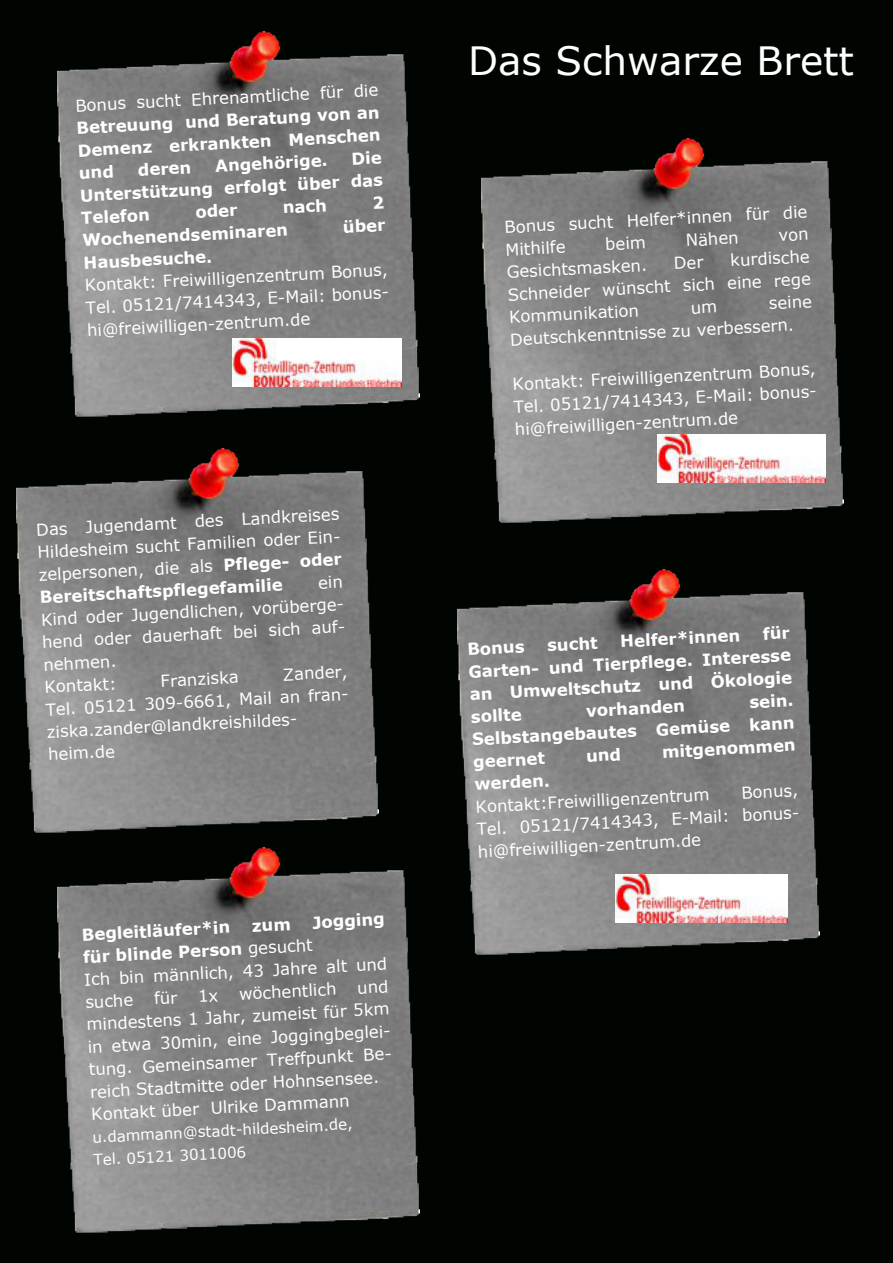
<style>
.page{position:relative;width:893px;height:1263px;background:#000501}
.page>*{position:absolute;margin:0;border:0;box-sizing:border-box;transform-origin:0 0}
.t1{font:39px "Verdana";color:#fff}
.t2{font:16.5px/22.5px "Verdana";color:#fff}
.t3{font:700 16.5px/22.5px "Verdana";color:#fff;text-align:justify}
.t4{font:15px/22.5px "Verdana";color:#fff}
.s1{font-weight:700}
</style>
<div class="page">
<img style="left:57px;top:32px;width:362px;height:385px">
<img style="left:482px;top:138px;width:362px;height:385px">
<img style="left:57px;top:848px;width:362px;height:385px">
<img style="left:16px;top:448px;width:363px;height:386px">
<img style="left:458px;top:570px;width:362px;height:385px">
<img style="left:657px;top:435px;width:169px;height:47px">
<img style="left:233px;top:339px;width:168px;height:47px">
<img style="left:615px;top:875px;width:172px;height:48px">
<svg style="left:779px;top:231px;width:28px;height:10px"></svg>
<svg style="left:675px;top:257px;width:29px;height:12px"></svg>
<svg style="left:692px;top:303px;width:24px;height:11px"></svg>
<svg style="left:252px;top:920px;width:38px;height:12px"></svg>
<svg style="left:154px;top:991px;width:24px;height:13px"></svg>
<svg style="left:200px;top:989px;width:18px;height:13px"></svg>
<svg style="left:587px;top:747px;width:33px;height:15px"></svg>
<svg style="left:374px;top:196px;width:10px;height:13px"></svg>
<p class="t2" style="left:75px;top:95px;width:305px;rotate:-3deg">Bonus sucht Ehrenamtliche für die</p>
<p class="t3" style="left:76px;top:118px;width:305px;rotate:-3deg">Betreuung und Beratung von an Demenz erkrankten Menschen und</p>
<p class="t3" style="left:78px;top:163px;width:305px;text-indent:273px;rotate:-3deg">Die Unterstützung erfolgt über das Telefon</p>
<p class="t3" style="left:137px;top:160px;width:55px;rotate:-3deg">deren</p>
<p class="t3" style="left:215px;top:156px;width:114px;rotate:-3deg">Angehörige.</p>
<p class="t3" style="left:195px;top:202px;width:44px;rotate:-3deg">oder</p>
<p class="t3" style="left:282px;top:197px;width:46px;rotate:-3deg">nach</p>
<p class="t3" style="left:82px;top:230px;width:207px;rotate:-3deg">Wochenendseminaren</p>
<p class="t3" style="left:342px;top:216px;width:44px;rotate:-3deg">über</p>
<p class="t3" style="left:83px;top:253px;width:130px;rotate:-3deg">Hausbesuche.</p>
<p class="t2" style="left:84px;top:275px;width:314px;rotate:-3deg">Kontakt: Freiwilligenzentrum Bonus,<br>Tel. 05121/7414343, E-Mail: bonus&shy;hi@freiwilligen-zentrum.de</p>
<p class="t2" style="left:36px;top:519px;width:314px;rotate:-3deg">Das Jugendamt des Landkreises Hildesheim sucht Familien oder Ein&shy;zelpersonen, die als <span class="s1">Pflege- oder Bereitschaftspflegefamilie</span></p>
<p class="t2" style="left:39px;top:587px;width:314px;text-indent:279px;rotate:-3deg">ein<br>Kind oder Jugendlichen, vorüberge&shy;hend oder dauerhaft bei sich auf&shy;nehmen.<br>Kontakt:</p>
<p class="t2" style="left:44px;top:677px;width:314px;text-indent:239px;rotate:-3deg">Zander,<br>Tel. 05121 309-6661, Mail an fran&shy;ziska.zander@landkreishildes&shy;heim.de</p>
<p class="t2" style="left:160px;top:671px;width:80px;rotate:-3deg">Franziska</p>
<p class="t3" style="left:81px;top:924px;width:150px;rotate:-3deg">Begleitläufer*in</p>
<p class="t3" style="left:312px;top:912px;width:74px;rotate:-3deg">Jogging</p>
<p class="t2" style="left:83px;top:947px;width:305px;rotate:-3deg"><span class="s1">für blinde Person</span> gesucht<br>Ich bin männlich, 43 Jahre alt und suche</p>
<p class="t2" style="left:85px;top:992px;width:314px;text-indent:272px;rotate:-3deg">und mindestens 1 Jahr, zumeist für 5km in etwa 30min, eine Joggingbeglei&shy;tung. Gemeinsamer Treffpunkt Be&shy;reich Stadtmitte oder Hohnsensee.<br>Kontakt über Ulrike Dammann</p>
<p class="t4" style="left:92px;top:1127px;width:262px;rotate:-3deg">u.dammann@stadt-hildesheim.de,<br>Tel. 05121 3011006</p>
<p class="t2" style="left:239px;top:984px;width:99px;rotate:-3deg">wöchentlich</p>
<h1 class="t1" style="left:468px;top:43px;width:387px">Das Schwarze Brett</h1>
<p class="t2" style="left:504px;top:217px;width:305px;rotate:-3deg">Bonus sucht Helfer*innen für die<br>Mithilfe</p>
<p class="t2" style="left:605px;top:234px;width:42px;rotate:-3deg">beim</p>
<p class="t2" style="left:685px;top:230px;width:54px;rotate:-3deg">Nähen</p>
<p class="t2" style="left:506px;top:262px;width:142px;rotate:-3deg">Gesichtsmasken.</p>
<p class="t2" style="left:506px;top:262px;width:305px;text-align:justify;text-indent:224px;rotate:-3deg">kurdische Schneider wünscht sich eine rege Kommunikation</p>
<p class="t2" style="left:509px;top:307px;width:305px;text-indent:260px;rotate:-3deg">seine<br>Deutschkenntnisse zu verbessern.</p>
<p class="t2" style="left:512px;top:374px;width:314px;rotate:-3deg">Kontakt: Freiwilligenzentrum Bonus,<br>Tel. 05121/7414343, E-Mail: bonus&shy;hi@freiwilligen-zentrum.de</p>
<p class="t3" style="left:467px;top:639px;width:324px;text-indent:296px;rotate:-3deg">für Garten- und Tierpflege. Interesse an Umweltschutz und Ökologie sollte</p>
<p class="t3" style="left:467px;top:639px;width:59px;rotate:-3deg">Bonus</p>
<p class="t3" style="left:547px;top:635px;width:52px;rotate:-3deg">sucht</p>
<p class="t3" style="left:620px;top:631px;width:122px;rotate:-3deg">Helfer*innen</p>
<p class="t3" style="left:470px;top:706px;width:324px;text-indent:279px;rotate:-3deg">sein.<br>Selbstangebautes Gemüse kann geernet</p>
<p class="t3" style="left:586px;top:700px;width:101px;rotate:-3deg">vorhanden</p>
<p class="t3" style="left:662px;top:741px;width:135px;rotate:-3deg">mitgenommen</p>
<p class="t3" style="left:474px;top:774px;width:77px;rotate:-3deg">werden.</p>
<p class="t2" style="left:475px;top:796px;width:236px;rotate:-3deg">Kontakt:Freiwilligenzentrum</p>
<p class="t2" style="left:475px;top:796px;width:333px;text-indent:266px;rotate:-3deg">Bonus,<br>Tel. 05121/7414343, E-Mail: bonus&shy;hi@freiwilligen-zentrum.de</p>
</div>
